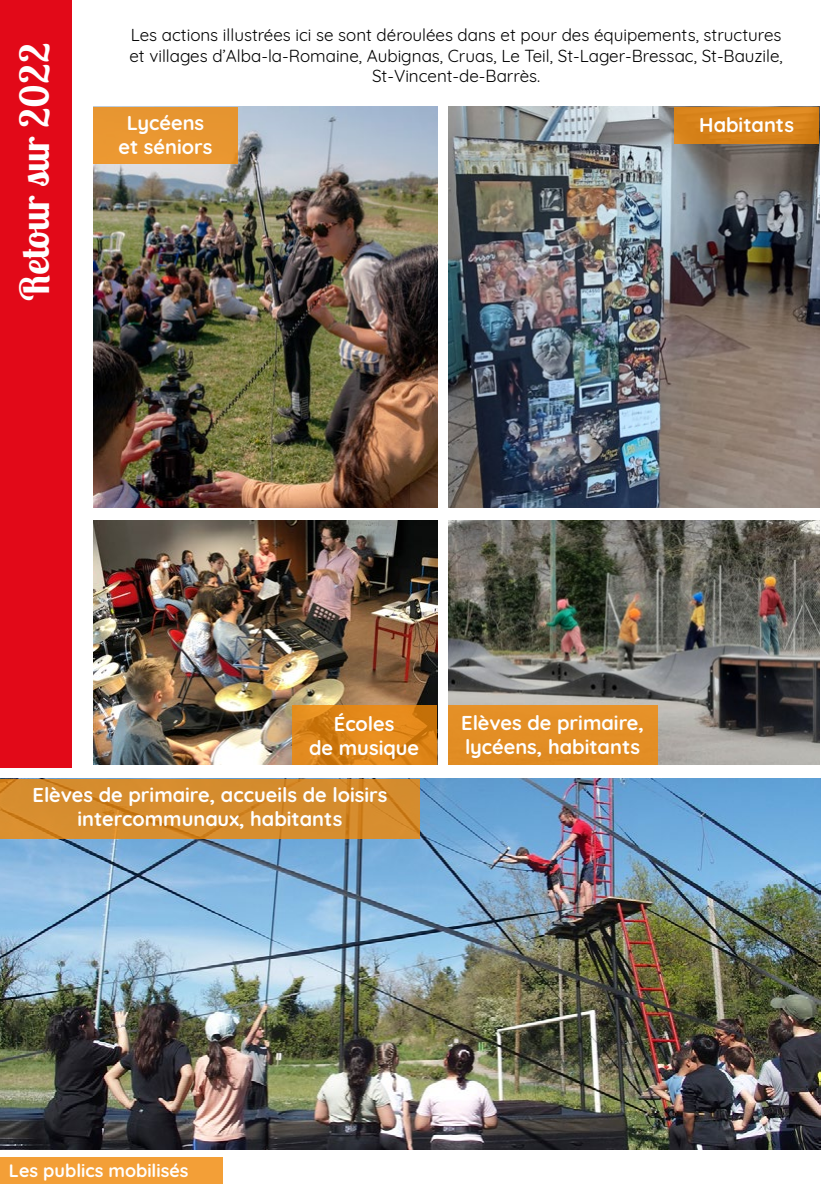
<style>
.page{position:relative;width:840px;height:1191px;background:#fff}
.page>*{position:absolute;margin:0;border:0;box-sizing:border-box;transform-origin:0 0}
.t1{font:700 40px "Lobster Two";color:#fff}
.t2{font:700 20px/24px "Quicksand";color:#fff;text-align:center}
.t3{font:700 18px "Quicksand";color:#fff}
.t4{font:17px/20.4px "Quicksand";color:#000;text-align:center}
</style>
<div class="page">
<svg style="left:771px;top:458px;width:49px;height:227px"></svg>
<div style="left:0;top:0;width:71px;height:768px;background:#e20918"></div>
<img style="left:93px;top:107px;width:344px;height:400px">
<img style="left:448px;top:107px;width:370px;height:400px">
<img style="left:0;top:778px;width:820px;height:371px">
<img style="left:93px;top:521px;width:344px;height:243px">
<img style="left:448px;top:521px;width:370px;height:243px">
<div style="left:674px;top:107px;width:144px;height:37px;background:#d9841b"></div>
<svg style="left:0;top:779px;width:420px;height:59px;background:#d58b2c"></svg>
<div style="left:93px;top:107px;width:145px;height:56px;background:#e99731"></div>
<svg style="left:291px;top:705px;width:145px;height:59px;background:#dc8418"></svg>
<div style="left:448px;top:705px;width:209px;height:59px;background:#e38e25"></div>
<div style="left:0;top:1157px;width:222px;height:26px;background:#f39f37"></div>
<h1 class="t1" style="left:9px;top:301px;width:259px;rotate:-90deg">Retour sur 2022</h1>
<p class="t4" style="left:129px;top:23px;width:654px">Les actions illustrées ici se sont déroulées dans et pour des équipements, structures et villages d’Alba-la-Romaine, Aubignas, Cruas, Le Teil, St-Lager-Bressac, St-Bauzile,<br>St-Vincent-de-Barrès.</p>
<p class="t2" style="left:118px;top:109px;width:95px">Lycéens et séniors</p>
<p class="t2" style="left:699px;top:111px;width:96px">Habitants</p>
<p class="t2" style="left:309px;top:710px;width:111px">Écoles<br>de musique</p>
<p class="t2" style="left:461px;top:709px;width:184px;text-align:left">Elèves de primaire, lycéens, habitants</p>
<p class="t2" style="left:33px;top:781px;width:356px">Elèves de primaire, accueils de loisirs intercommunaux, habitants</p>
<p class="t3" style="left:9px;top:1155px;width:181px">Les publics mobilisés</p>
</div>
